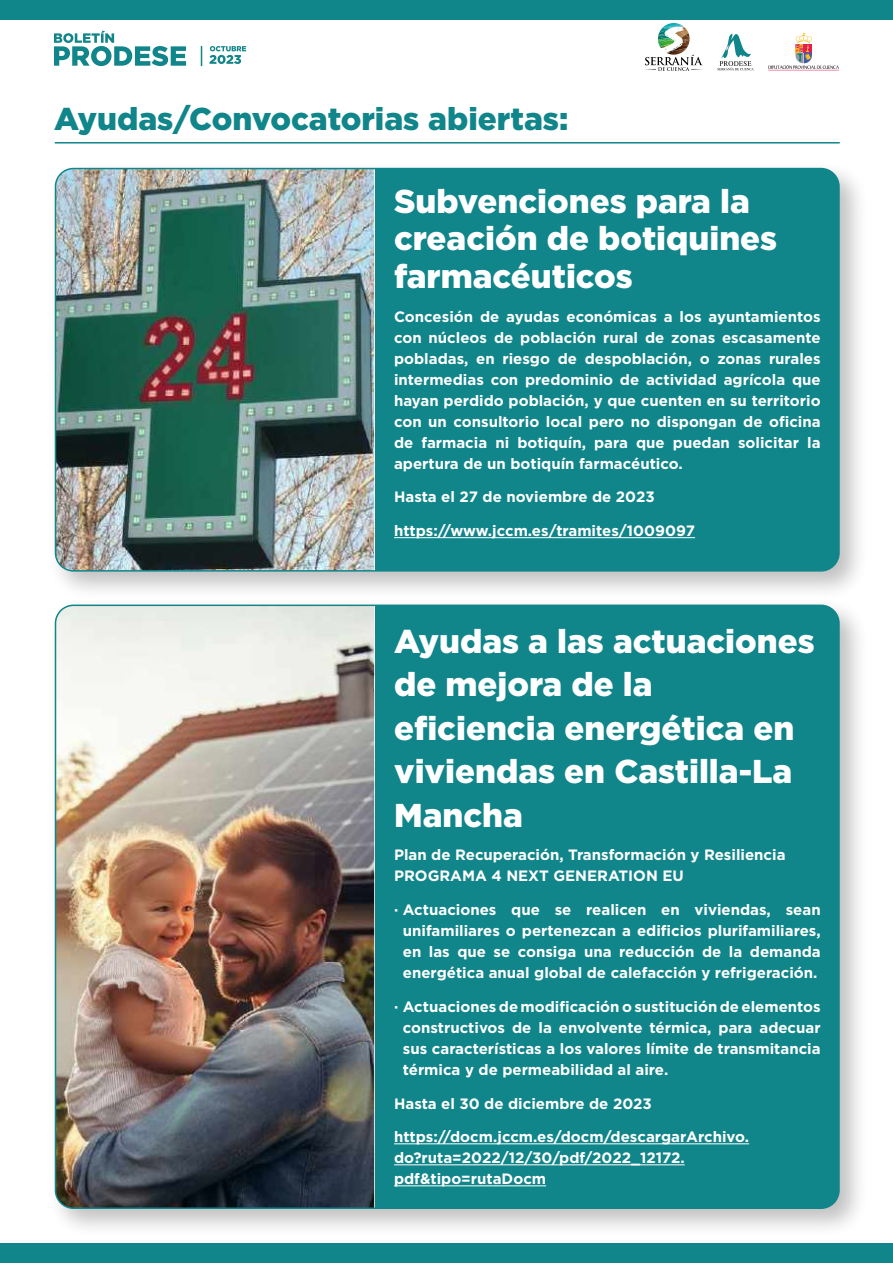
<style>
.page{position:relative;width:893px;height:1263px;background:#fff}
.page>*{position:absolute;margin:0;border:0;box-sizing:border-box;transform-origin:0 0}
.t1{font:900 33px/43.5px "Gotham";color:#fff}
.t2{font:900 31.5px "Gotham";color:#10858a}
.t3{font:700 15px/21px "Gotham";color:#fff;text-align:justify}
</style>
<div class="page">
<div style="left:47px;top:160px;width:822px;height:441px;background:#000;opacity:.25"></div>
<div style="left:56px;top:169px;width:783px;height:402px;background:#10858a;border-radius:18px"></div>
<img style="left:56px;top:169px;width:318px;height:402px">
<div style="left:55px;top:168px;width:785px;height:404px;border:2px solid #10858a;border-radius:18px"></div>
<div style="left:47px;top:596px;width:822px;height:642px;background:#000;opacity:.25"></div>
<div style="left:56px;top:605px;width:783px;height:603px;background:#10858a;border-radius:18px"></div>
<img style="left:56px;top:605px;width:318px;height:603px">
<hr style="left:394px;top:537px;width:301px;height:1px;background:#fff">
<hr style="left:394px;top:1143px;width:355px;height:1px;background:#fff">
<hr style="left:394px;top:1164px;width:291px;height:1px;background:#fff">
<hr style="left:394px;top:1185px;width:152px;height:1px;background:#fff">
<div style="left:0;top:1244px;width:893px;height:19px;background:#10858a"></div>
<hr style="left:55px;top:142px;width:785px;height:2px;background:#10858a">
<svg style="left:54px;top:31px;width:132px;height:35px"></svg>
<div style="left:0;top:0;width:893px;height:19px;background:#10858a"></div>
<svg style="left:201px;top:46px;width:1px;height:20px"></svg>
<svg style="left:717px;top:33px;width:37px;height:37px"></svg>
<hr style="left:768px;top:70px;width:71px;height:1px;background:#e61c54">
<svg style="left:768px;top:34px;width:71px;height:35px"></svg>
<svg style="left:644px;top:23px;width:59px;height:48px"></svg>
<svg style="left:210px;top:46px;width:36px;height:18px"></svg>
<h2 class="t2" style="left:54px;top:97px;width:516px">Ayudas/Convocatorias abiertas:</h2>
<h1 class="t1" style="left:394px;top:182px;width:385px;line-height:37.5px">Subvenciones para la creación de botiquines farmacéuticos</h1>
<p class="t3" style="left:394px;top:306px;width:428px">Concesión de ayudas económicas a los ayuntamientos con núcleos de población rural de zonas escasamente pobladas, en riesgo de despoblación, o zonas rurales intermedias con predominio de actividad agrícola que hayan perdido población, y que cuenten en su territorio con un consultorio local pero no dispongan de oficina de farmacia ni botiquín, para que puedan solicitar la apertura de un botiquín farmacéutico.</p>
<p class="t3" style="left:394px;top:486px;width:262px">Hasta el 27 de noviembre de 2023</p>
<p class="t3" style="left:394px;top:520px;width:303px">https://www.jccm.es/tramites/1009097</p>
<h1 class="t1" style="left:394px;top:619px;width:422px">Ayudas a las actuaciones de mejora de la eficiencia energética en viviendas en Castilla-La<br>Mancha</h1>
<p class="t3" style="left:394px;top:844px;width:393px">Plan de Recuperación, Transformación y Resiliencia<br>PROGRAMA 4 NEXT GENERATION EU</p>
<p class="t3" style="left:394px;top:899px;width:428px;text-align:center">· Actuaciones que se realicen en viviendas, sean unifamiliares o pertenezcan a edificios plurifamiliares, en las que se consiga una reducción de la demanda energética anual global de calefacción y refrigeración.</p>
<p class="t3" style="left:403px;top:996px;width:419px;text-indent:-9px">· Actuaciones de modificación o sustitución de elementos constructivos de la envolvente térmica, para adecuar sus características a los valores límite de transmitancia térmica y de permeabilidad al aire.</p>
<p class="t3" style="left:394px;top:1093px;width:259px">Hasta el 30 de diciembre de 2023</p>
<p class="t3" style="left:394px;top:1126px;width:357px;text-align:left">https://docm.jccm.es/docm/descargarArchivo. do?ruta=2022/12/30/pdf/2022_12172. pdf&amp;tipo=rutaDocm</p>
</div>
